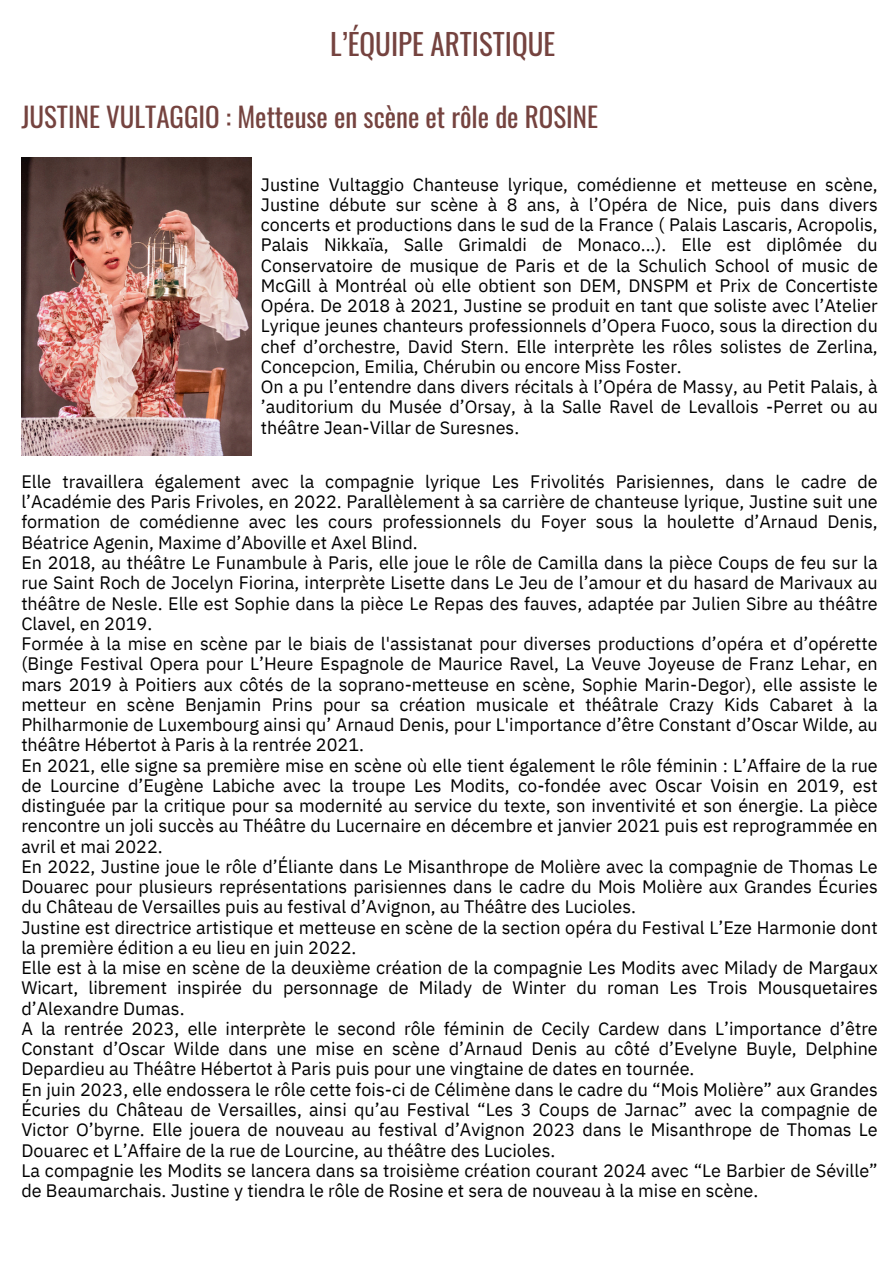
<style>
.page{position:relative;width:894px;height:1264px;background:#fff}
.page>*{position:absolute;margin:0;border:0;box-sizing:border-box;transform-origin:0 0}
.t1{font:28.95px "Oswald";color:#75433f}
.t2{font:27px "Oswald";color:#75433f}
.t3{font:18px/20.2px "IBM Plex Sans";color:#000;text-align:justify}
</style>
<div class="page">
<img style="left:21px;top:157px;width:230px;height:299px">
<p class="t1" style="left:330px;top:22px;width:226px">L’ÉQUIPE ARTISTIQUE</p>
<p class="t2" style="left:21px;top:96px;width:578px">JUSTINE VULTAGGIO : Metteuse en scène et rôle de ROSINE</p>
<h2 class="t3" style="left:261px;top:174px;width:618px">Justine Vultaggio Chanteuse lyrique, comédienne et metteuse en scène, Justine débute sur scène à 8 ans, à l’Opéra de Nice, puis dans divers concerts et productions dans le sud de la France ( Palais Lascaris, Acropolis, Palais Nikkaïa, Salle Grimaldi de Monaco...). Elle est diplômée du Conservatoire de musique de Paris et de la Schulich School of music de McGill à Montréal où elle obtient son DEM, DNSPM et Prix de Concertiste Opéra. De 2018 à 2021, Justine se produit en tant que soliste avec l’Atelier Lyrique jeunes chanteurs professionnels d’Opera Fuoco, sous la direction du chef d’orchestre, David Stern. Elle interprète les rôles solistes de Zerlina, Concepcion, Emilia, Chérubin ou encore Miss Foster.</h2>
<p class="t3" style="left:261px;top:376px;width:618px">On a pu l’entendre dans divers récitals à l’Opéra de Massy, au Petit Palais, à ’auditorium du Musée d’Orsay, à la Salle Ravel de Levallois -Perret ou au théâtre Jean-Villar de Suresnes.</p>
<p class="t3" style="left:21px;top:471px;width:857px">Elle travaillera également avec la compagnie lyrique Les Frivolités Parisiennes, dans le cadre de l’Académie des Paris Frivoles, en 2022. Parallèlement à sa carrière de chanteuse lyrique, Justine suit une formation de comédienne avec les cours professionnels du Foyer sous la houlette d’Arnaud Denis, Béatrice Agenin, Maxime d’Aboville et Axel Blind.</p>
<p class="t3" style="left:21px;top:552px;width:857px">En 2018, au théâtre Le Funambule à Paris, elle joue le rôle de Camilla dans la pièce Coups de feu sur la rue Saint Roch de Jocelyn Fiorina, interprète Lisette dans Le Jeu de l’amour et du hasard de Marivaux au théâtre de Nesle. Elle est Sophie dans la pièce Le Repas des fauves, adaptée par Julien Sibre au théâtre Clavel, en 2019.</p>
<p class="t3" style="left:21px;top:633px;width:857px">Formée à la mise en scène par le biais de l'assistanat pour diverses productions d’opéra et d’opérette (Binge Festival Opera pour L’Heure Espagnole de Maurice Ravel, La Veuve Joyeuse de Franz Lehar, en mars 2019 à Poitiers aux côtés de la soprano-metteuse en scène, Sophie Marin-Degor), elle assiste le metteur en scène Benjamin Prins pour sa création musicale et théâtrale Crazy Kids Cabaret à la Philharmonie de Luxembourg ainsi qu’ Arnaud Denis, pour L'importance d’être Constant d’Oscar Wilde, au théâtre Hébertot à Paris à la rentrée 2021.</p>
<p class="t3" style="left:21px;top:754px;width:857px">En 2021, elle signe sa première mise en scène où elle tient également le rôle féminin : L’Affaire de la rue de Lourcine d’Eugène Labiche avec la troupe Les Modits, co-fondée avec Oscar Voisin en 2019, est distinguée par la critique pour sa modernité au service du texte, son inventivité et son énergie. La pièce rencontre un joli succès au Théâtre du Lucernaire en décembre et janvier 2021 puis est reprogrammée en avril et mai 2022.</p>
<p class="t3" style="left:21px;top:856px;width:857px">En 2022, Justine joue le rôle d’Éliante dans Le Misanthrope de Molière avec la compagnie de Thomas Le Douarec pour plusieurs représentations parisiennes dans le cadre du Mois Molière aux Grandes Écuries du Château de Versailles puis au festival d’Avignon, au Théâtre des Lucioles.</p>
<p class="t3" style="left:21px;top:916px;width:857px">Justine est directrice artistique et metteuse en scène de la section opéra du Festival L’Eze Harmonie dont la première édition a eu lieu en juin 2022.</p>
<p class="t3" style="left:21px;top:957px;width:857px">Elle est à la mise en scène de la deuxième création de la compagnie Les Modits avec Milady de Margaux Wicart, librement inspirée du personnage de Milady de Winter du roman Les Trois Mousquetaires d’Alexandre Dumas.</p>
<p class="t3" style="left:21px;top:1018px;width:857px">A la rentrée 2023, elle interprète le second rôle féminin de Cecily Cardew dans L’importance d’être Constant d’Oscar Wilde dans une mise en scène d’Arnaud Denis au côté d’Evelyne Buyle, Delphine Depardieu au Théâtre Hébertot à Paris puis pour une vingtaine de dates en tournée.</p>
<p class="t3" style="left:21px;top:1078px;width:857px">En juin 2023, elle endossera le rôle cette fois-ci de Célimène dans le cadre du “Mois Molière” aux Grandes Écuries du Château de Versailles, ainsi qu’au Festival “Les 3 Coups de Jarnac” avec la compagnie de Victor O’byrne. Elle jouera de nouveau au festival d’Avignon 2023 dans le Misanthrope de Thomas Le Douarec et L’Affaire de la rue de Lourcine, au théâtre des Lucioles.</p>
<p class="t3" style="left:21px;top:1159px;width:857px">La compagnie les Modits se lancera dans sa troisième création courant 2024 avec “Le Barbier de Séville” de Beaumarchais. Justine y tiendra le rôle de Rosine et sera de nouveau à la mise en scène.</p>
</div>
